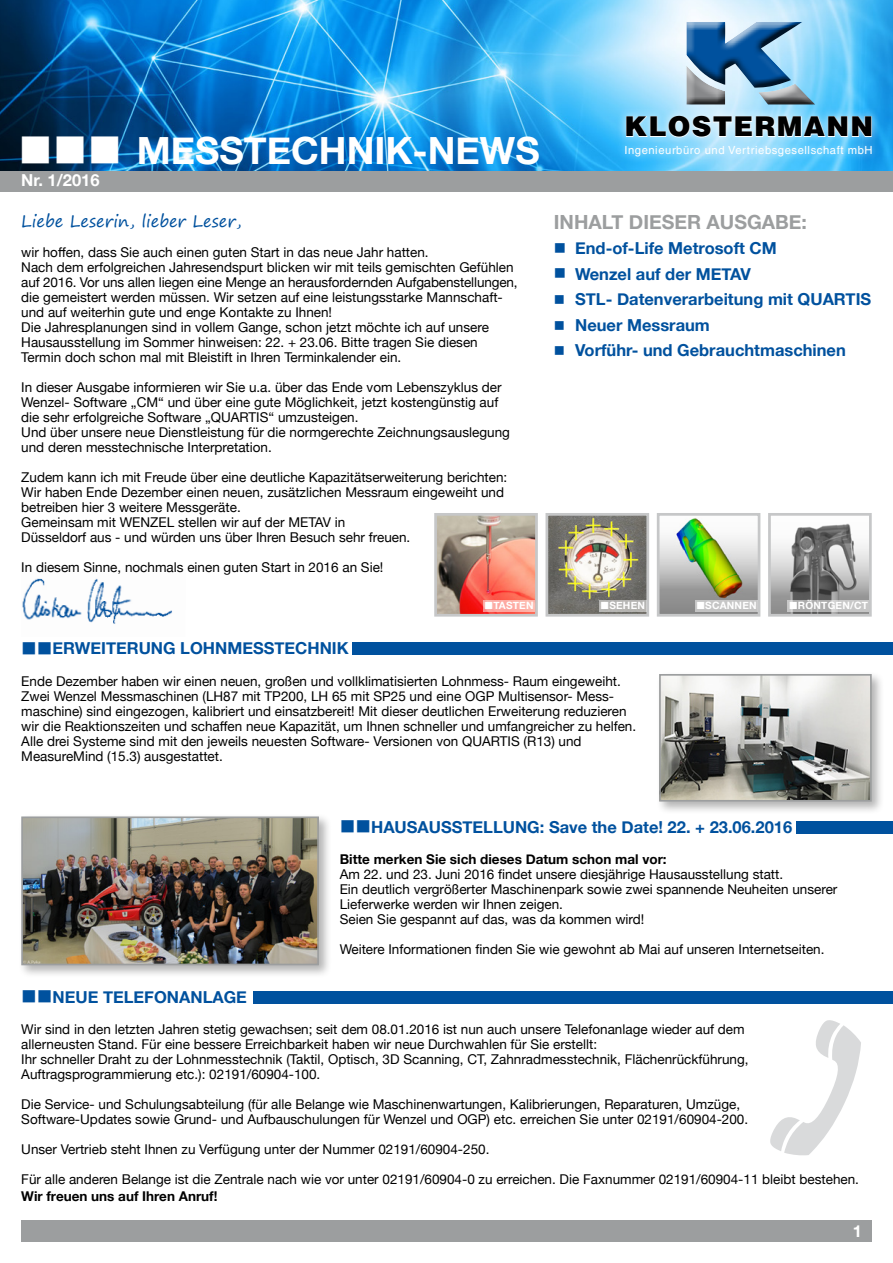
<style>
.page{position:relative;width:893px;height:1263px;background:#fff}
.page>*{position:absolute;margin:0;border:0;box-sizing:border-box;transform-origin:0 0}
.t1{font:700 37.5px "Helvetica Neue";color:#fff}
.t2{font:900 27.3px "Helvetica";letter-spacing:.045em;color:#000}
.t3{font:700 19.5px "Helvetica Neue";color:#9c9e9f}
.t4{font:700 16.5px "Helvetica Neue";color:#00519e}
.t5{font:16.5px "Segoe Print";color:#00519e}
.t6{font:700 16.5px "Helvetica Neue";color:#fff}
.t7{font:13.5px/15px "Helvetica Neue";color:#000}
.t8{font:700 13.5px "Helvetica Neue";color:#000}
.t9{font:11.25px "Helvetica";letter-spacing:.05em;color:#fff}
.t10{font:700 10.2px "Helvetica Neue";letter-spacing:.02em;color:#fff}
</style>
<div class="page">
<img style="left:22px;top:578px;width:150px;height:46px">
<div style="left:21px;top:1220px;width:851px;height:22px;background:#9c9e9f"></div>
<div style="left:656px;top:671px;width:229px;height:143px;background:#000;opacity:.3"></div>
<img style="left:662px;top:677px;width:207px;height:121px">
<div style="left:659px;top:674px;width:213px;height:127px;border:2px solid #9c9e9f"></div>
<div style="left:0;top:170px;width:893px;height:21px;background:#9c9e9f"></div>
<img style="left:0;top:0;width:893px;height:170px">
<div style="left:616px;top:106px;width:265px;height:59px;background:#fff;opacity:.75"></div>
<svg style="left:626px;top:116px;width:246px;height:22px;background:#bee8fc"></svg>
<div style="left:750px;top:75px;width:72px;height:25px;background:#70d0fc"></div>
<div style="left:752px;top:96px;width:71px;height:10px;background:#000;opacity:.75"></div>
<div style="left:677px;top:13px;width:132px;height:62px;background:#fff;opacity:.75"></div>
<div style="left:680px;top:16px;width:131px;height:73px;background:#000;opacity:.75"></div>
<svg style="left:686px;top:22px;width:129px;height:83px;background:#6499c1"></svg>
<div style="left:677px;top:57px;width:55px;height:49px;background:#fff;opacity:.75"></div>
<div style="left:681px;top:85px;width:53px;height:21px;background:#000;opacity:.75"></div>
<div style="left:353px;top:642px;width:540px;height:13px;background:#00519e"></div>
<img style="left:438px;top:517px;width:96px;height:96px">
<div style="left:434px;top:513px;width:104px;height:104px;border:3px solid #c6c7c8"></div>
<img style="left:549px;top:517px;width:96px;height:96px">
<div style="left:545px;top:513px;width:104px;height:104px;border:3px solid #c6c7c8"></div>
<img style="left:661px;top:518px;width:95px;height:95px">
<div style="left:657px;top:513px;width:103px;height:104px;border:3px solid #c6c7c8"></div>
<img style="left:772px;top:523px;width:96px;height:90px">
<div style="left:768px;top:513px;width:104px;height:104px;border:3px solid #c6c7c8"></div>
<div style="left:599px;top:600px;width:47px;height:11px;background:#b5b5b2"></div>
<div style="left:695px;top:600px;width:63px;height:11px;background:#c5c5c5"></div>
<svg style="left:788px;top:600px;width:81px;height:11px"></svg>
<svg style="left:483px;top:600px;width:52px;height:11px"></svg>
<div style="left:18px;top:813px;width:314px;height:165px;background:#000;opacity:.3"></div>
<img style="left:24px;top:819px;width:292px;height:143px">
<div style="left:21px;top:816px;width:298px;height:149px;border:2px solid #9c9e9f"></div>
<div style="left:797px;top:821px;width:96px;height:12px;background:#00519e"></div>
<div style="left:253px;top:991px;width:640px;height:12px;background:#00519e"></div>
<svg style="left:770px;top:1020px;width:91px;height:136px"></svg>
<h1 class="t1" style="left:18px;top:121px;width:523px">■■■ MESSTECHNIK-NEWS</h1>
<p class="t6" style="left:21px;top:167px;width:80px">Nr. 1/2016</p>
<p class="t5" style="left:21px;top:206px;width:222px">Liebe Leserin, lieber Leser,</p>
<p class="t7" style="left:21px;top:245px;width:498px">wir hoffen, dass Sie auch einen guten Start in das neue Jahr hatten.<br>Nach dem erfolgreichen Jahresendspurt blicken wir mit teils gemischten Gefühlen auf 2016. Vor uns allen liegen eine Menge an herausfordernden Aufgabenstellungen, die gemeistert werden müssen. Wir setzen auf eine leistungsstarke Mannschaft&shy;und auf weiterhin gute und enge Kontakte zu Ihnen!<br>Die Jahresplanungen sind in vollem Gange, schon jetzt möchte ich auf unsere Hausausstellung im Sommer hinweisen: 22. + 23.06. Bitte tragen Sie diesen Termin doch schon mal mit Bleistift in Ihren Terminkalender ein.</p>
<p class="t7" style="left:21px;top:380px;width:490px">In dieser Ausgabe informieren wir Sie u.a. über das Ende vom Lebenszyklus der Wenzel- Software „CM“ und über eine gute Möglichkeit, jetzt kostengünstig auf die sehr erfolgreiche Software „QUARTIS“ umzusteigen.<br>Und über unsere neue Dienstleistung für die normgerechte Zeichnungsauslegung und deren messtechnische Interpretation.</p>
<p class="t7" style="left:21px;top:470px;width:488px">Zudem kann ich mit Freude über eine deutliche Kapazitätserweiterung berichten:<br>Wir haben Ende Dezember einen neuen, zusätzlichen Messraum eingeweiht und betreiben hier 3 weitere Messgeräte.<br>Gemeinsam mit WENZEL stellen wir auf der METAV in<br>Düsseldorf aus - und würden uns über Ihren Besuch sehr freuen.</p>
<p class="t7" style="left:21px;top:560px;width:364px">In diesem Sinne, nochmals einen guten Start in 2016 an Sie!</p>
<h2 class="t2" style="left:624px;top:109px;width:250px">KLOSTERMANN</h2>
<p class="t9" style="left:624px;top:143px;width:250px">Ingenieurbüro und Vertriebsgesellschaft mbH</p>
<h3 class="t3" style="left:554px;top:207px;width:255px">INHALT DIESER AUSGABE:</h3>
<p class="t4" style="left:554px;top:235px;width:224px">■ End-of-Life Metrosoft CM</p>
<p class="t4" style="left:554px;top:261px;width:199px">■ Wenzel auf der METAV</p>
<p class="t4" style="left:554px;top:286px;width:319px">■ STL- Datenverarbeitung mit QUARTIS</p>
<p class="t4" style="left:554px;top:312px;width:158px">■ Neuer Messraum</p>
<p class="t4" style="left:554px;top:337px;width:294px">■ Vorführ- und Gebrauchtmaschinen</p>
<p class="t10" style="left:484px;top:598px;width:51px">■TASTEN</p>
<p class="t10" style="left:600px;top:598px;width:46px">■SEHEN</p>
<p class="t10" style="left:696px;top:598px;width:62px">■SCANNEN</p>
<p class="t10" style="left:789px;top:598px;width:81px">■RÖNTGEN/CT</p>
<p class="t4" style="left:21px;top:635px;width:329px">■■ERWEITERUNG LOHNMESSTECHNIK</p>
<p class="t7" style="left:21px;top:674px;width:616px">Ende Dezember haben wir einen neuen, großen und vollklimatisierten Lohnmess- Raum eingeweiht.<br>Zwei Wenzel Messmaschinen (LH87 mit TP200, LH 65 mit SP25 und eine OGP Multisensor- Mess&shy;maschine) sind eingezogen, kalibriert und einsatzbereit! Mit dieser deutlichen Erweiterung reduzieren wir die Reaktionszeiten und schaffen neue Kapazität, um Ihnen schneller und umfangreicher zu helfen.<br>Alle drei Systeme sind mit den jeweils neuesten Software- Versionen von QUARTIS (R13) und MeasureMind (15.3) ausgestattet.</p>
<p class="t4" style="left:340px;top:814px;width:454px">■■HAUSAUSSTELLUNG: Save the Date! 22. + 23.06.2016</p>
<p class="t8" style="left:340px;top:849px;width:328px">Bitte merken Sie sich dieses Datum schon mal vor:</p>
<p class="t7" style="left:340px;top:868px;width:499px">Am 22. und 23. Juni 2016 findet unsere diesjährige Hausausstellung statt.<br>Ein deutlich vergrößerter Maschinenpark sowie zwei spannende Neuheiten unserer Lieferwerke werden wir Ihnen zeigen.<br>Seien Sie gespannt auf das, was da kommen wird!</p>
<p class="t7" style="left:340px;top:943px;width:486px">Weitere Informationen finden Sie wie gewohnt ab Mai auf unseren Internetseiten.</p>
<p class="t4" style="left:21px;top:984px;width:227px">■■NEUE TELEFONANLAGE</p>
<p class="t7" style="left:21px;top:1023px;width:729px">Wir sind in den letzten Jahren stetig gewachsen; seit dem 08.01.2016 ist nun auch unsere Telefonanlage wieder auf dem allerneusten Stand. Für eine bessere Erreichbarkeit haben wir neue Durchwahlen für Sie erstellt:<br>Ihr schneller Draht zu der Lohnmesstechnik (Taktil, Optisch, 3D Scanning, CT, Zahnradmesstechnik, Flächenrückführung, Auftragsprogrammierung etc.): 02191/60904-100.</p>
<p class="t7" style="left:21px;top:1098px;width:728px">Die Service- und Schulungsabteilung (für alle Belange wie Maschinenwartungen, Kalibrierungen, Reparaturen, Umzüge,<br>Software-Updates sowie Grund- und Aufbauschulungen für Wenzel und OGP) etc. erreichen Sie unter 02191/60904-200.</p>
<p class="t7" style="left:21px;top:1143px;width:470px">Unser Vertrieb steht Ihnen zu Verfügung unter der Nummer 02191/60904-250.</p>
<p class="t7" style="left:21px;top:1173px;width:839px">Für alle anderen Belange ist die Zentrale nach wie vor unter 02191/60904-0 zu erreichen. Die Faxnummer 02191/60904-11 bleibt bestehen.</p>
<p class="t8" style="left:21px;top:1185px;width:198px">Wir freuen uns auf Ihren Anruf!</p>
<p class="t6" style="left:853px;top:1218px;width:11px">1</p>
</div>
